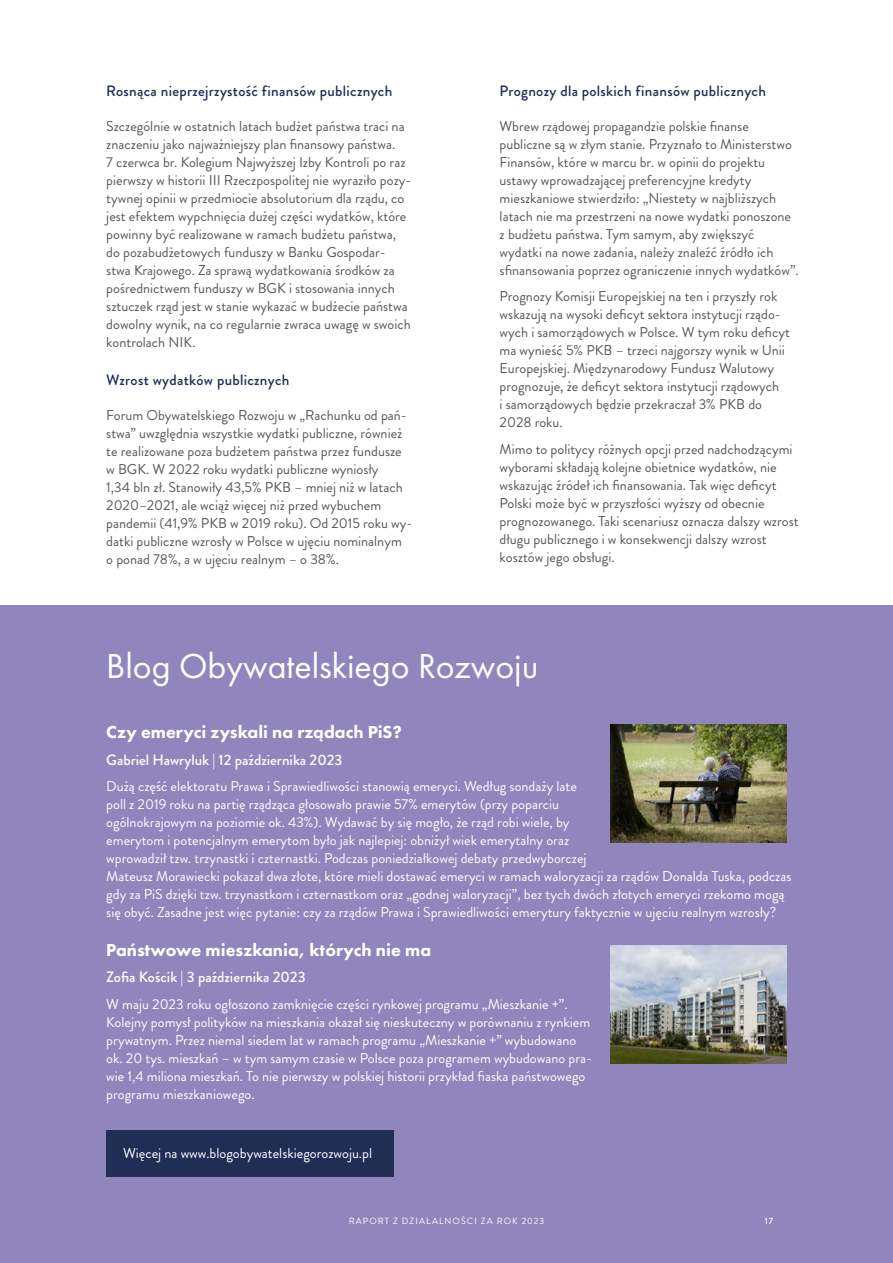
<style>
.page{position:relative;width:893px;height:1263px;background:#fff}
.page>*{position:absolute;margin:0;border:0;box-sizing:border-box;transform-origin:0 0}
.t1{font:36px "Futura PT";color:#fff}
.t2{font:800 18px "Futura PT";color:#fff}
.t3{font:500 15px "Brandon Grotesque";letter-spacing:.02em;color:#202e55}
.t4{font:500 15px "Brandon Grotesque";color:#fff}
.t5{font:14.25px/18px "Brandon Grotesque";color:#575756}
.t6{font:14.25px/18px "Brandon Grotesque";color:#fff}
.t7{font:9px "Brandon Grotesque";letter-spacing:.12em;color:#fff}
.t8{font:500 9px "Brandon Grotesque";color:#fff}
</style>
<div class="page">
<div style="left:0;top:606px;width:893px;height:657px;background:#9185be"></div>
<div style="left:106px;top:1131px;width:287px;height:46px;background:#202e55"></div>
<img style="left:610px;top:724px;width:176px;height:118px">
<img style="left:610px;top:945px;width:176px;height:118px">
<p class="t3" style="left:106px;top:80px;width:288px">Rosnąca nieprzejrzystość finansów publicznych</p>
<p class="t5" style="left:106px;top:117px;width:307px">Szczególnie w ostatnich latach budżet państwa traci na znaczeniu jako najważniejszy plan finansowy państwa.<br>7 czerwca br. Kolegium Najwyższej Izby Kontroli po raz pierwszy w historii III Rzeczpospolitej nie wyraziło pozy&shy;tywnej opinii w przedmiocie absolutorium dla rządu, co jest efektem wypchnięcia dużej części wydatków, które powinny być realizowane w ramach budżetu państwa, do pozabudżetowych funduszy w Banku Gospodar&shy;stwa Krajowego. Za sprawą wydatkowania środków za pośrednictwem funduszy w BGK i stosowania innych sztuczek rząd jest w stanie wykazać w budżecie państwa dowolny wynik, na co regularnie zwraca uwagę w swoich kontrolach NIK.</p>
<p class="t3" style="left:106px;top:369px;width:185px">Wzrost wydatków publicznych</p>
<p class="t5" style="left:106px;top:406px;width:307px">Forum Obywatelskiego Rozwoju w „Rachunku od pań&shy;stwa” uwzględnia wszystkie wydatki publiczne, również te realizowane poza budżetem państwa przez fundusze w BGK. W 2022 roku wydatki publiczne wyniosły<br>1,34 bln zł. Stanowiły 43,5% PKB – mniej niż w latach 2020–2021, ale wciąż więcej niż przed wybuchem pandemii (41,9% PKB w 2019 roku). Od 2015 roku wy&shy;datki publiczne wzrosły w Polsce w ujęciu nominalnym<br>o ponad 78%, a w ujęciu realnym – o 38%.</p>
<p class="t3" style="left:500px;top:80px;width:268px">Prognozy dla polskich finansów publicznych</p>
<p class="t5" style="left:500px;top:117px;width:301px">Wbrew rządowej propagandzie polskie finanse publiczne są w złym stanie. Przyznało to Ministerstwo Finansów, które w marcu br. w opinii do projektu ustawy wprowadzającej preferencyjne kredyty mieszkaniowe stwierdziło: „Niestety w najbliższych latach nie ma przestrzeni na nowe wydatki ponoszone z budżetu państwa. Tym samym, aby zwiększyć wydatki na nowe zadania, należy znaleźć źródło ich sfinansowania poprzez ograniczenie innych wydatków”.</p>
<p class="t5" style="left:500px;top:287px;width:292px">Prognozy Komisji Europejskiej na ten i przyszły rok wskazują na wysoki deficyt sektora instytucji rządo&shy;wych i samorządowych w Polsce. W tym roku deficyt ma wynieść 5% PKB – trzeci najgorszy wynik w Unii Europejskiej. Międzynarodowy Fundusz Walutowy prognozuje, że deficyt sektora instytucji rządowych<br>i samorządowych będzie przekraczał 3% PKB do 2028 roku.</p>
<p class="t5" style="left:500px;top:440px;width:301px">Mimo to politycy różnych opcji przed nadchodzącymi wyborami składają kolejne obietnice wydatków, nie wskazując źródeł ich finansowania. Tak więc deficyt Polski może być w przyszłości wyższy od obecnie prognozowanego. Taki scenariusz oznacza dalszy wzrost długu publicznego i w konsekwencji dalszy wzrost kosztów jego obsługi.</p>
<h1 class="t1" style="left:106px;top:644px;width:434px">Blog Obywatelskiego Rozwoju</h1>
<p class="t2" style="left:106px;top:721px;width:297px">Czy emeryci zyskali na rządach PiS?</p>
<p class="t4" style="left:106px;top:749px;width:238px">Gabriel Hawryluk | 12 października 2023</p>
<p class="t6" style="left:106px;top:777px;width:687px">Dużą część elektoratu Prawa i Sprawiedliwości stanowią emeryci. Według sondaży late<br>poll z 2019 roku na partię rządząca głosowało prawie 57% emerytów (przy poparciu<br>ogólnokrajowym na poziomie ok. 43%). Wydawać by się mogło, że rząd robi wiele, by<br>emerytom i potencjalnym emerytom było jak najlepiej: obniżył wiek emerytalny oraz<br>wprowadził tzw. trzynastki i czternastki. Podczas poniedziałkowej debaty przedwyborczej<br>Mateusz Morawiecki pokazał dwa złote, które mieli dostawać emeryci w ramach waloryzacji za rządów Donalda Tuska, podczas gdy za PiS dzięki tzw. trzynastkom i czternastkom oraz „godnej waloryzacji”, bez tych dwóch złotych emeryci rzekomo mogą się obyć. Zasadne jest więc pytanie: czy za rządów Prawa i Sprawiedliwości emerytury faktycznie w ujęciu realnym wzrosły?</p>
<p class="t2" style="left:106px;top:939px;width:326px">Państwowe mieszkania, których nie ma</p>
<p class="t4" style="left:106px;top:967px;width:201px">Zofia Kościk | 3 października 2023</p>
<p class="t6" style="left:106px;top:995px;width:487px">W maju 2023 roku ogłoszono zamknięcie części rynkowej programu „Mieszkanie +”.<br>Kolejny pomysł polityków na mieszkania okazał się nieskuteczny w porównaniu z rynkiem prywatnym. Przez niemal siedem lat w ramach programu „Mieszkanie +” wybudowano ok. 20 tys. mieszkań – w tym samym czasie w Polsce poza programem wybudowano pra&shy;wie 1,4 miliona mieszkań. To nie pierwszy w polskiej historii przykład fiaska państwowego programu mieszkaniowego.</p>
<p class="t6" style="left:123px;top:1144px;width:250px">Więcej na www.blogobywatelskiegorozwoju.pl</p>
<p class="t7" style="left:349px;top:1214px;width:197px">RAPORT Z DZIAŁALNOŚCI ZA ROK 2023</p>
<p class="t8" style="left:765px;top:1214px;width:10px">17</p>
</div>
